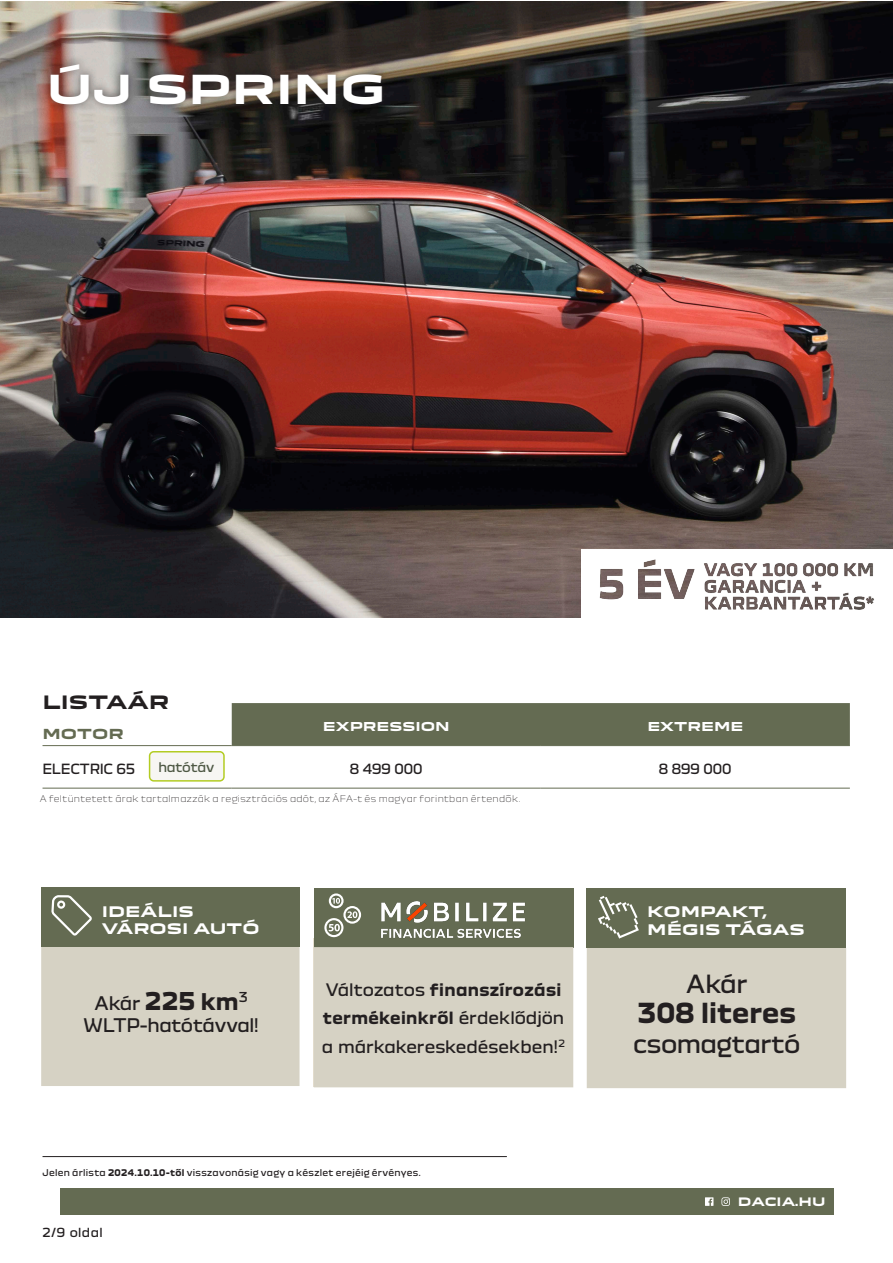
<style>
.page{position:relative;width:893px;height:1263px;background:#fff}
.page>*{position:absolute;margin:0;border:0;box-sizing:border-box;transform-origin:0 0}
.Titre-fd-bleu{font:700 39px "Dacia Block Extended";color:#fff}
.t1{font:700 27px "Dacia Block";color:#231f20}
.t2{font:24px "Dacia Block";letter-spacing:-.02em;color:#231f20}
.t3{font:18px/22.5px "Dacia Block";letter-spacing:-.02em;color:#231f20;text-align:center}
.t4{font:700 18px "Dacia Block Extended";color:#231f20}
.t5{font:700 16.5px "Dacia Block";letter-spacing:.02em;color:#231f20}
.t6{font:16.5px "Dacia Block";color:#231f20}
.t7{font:700 14.25px/17.1px "Dacia Block Extended";color:#fff}
.t8{font:13.5px "Dacia Block";color:#231f20}
.t9{font:700 13.5px "Dacia Block Extended";color:#646b52}
.t10{font:12.75px "Dacia Block";letter-spacing:-.02em;color:#4e5844}
.t11{font:700 12px "Dacia Block Extended";color:#fff}
.t12{font:12px "Dacia Block";letter-spacing:.035em;color:#231f20}
.t13{font:700 11.4px "Dacia Block Extended";letter-spacing:-.005em;color:#fff}
.t14{font:300 9px "Dacia Block";letter-spacing:.035em;color:#231f20}
.t15{font:9px "Dacia Block";letter-spacing:.025em;color:#231f20}
.s1{font-weight:700;font-size:24px}
.s2{font-weight:700;font-size:22.5px}
.s3{font-weight:400}
.s4{font-weight:700}
</style>
<div class="page">
<img style="left:0;top:1px;width:893px;height:617px">
<hr style="left:43px;top:1156px;width:464px;height:1px;background:#231f20">
<div style="left:60px;top:1188px;width:773px;height:27px;background:#646b52"></div>
<svg style="left:705px;top:1197px;width:8px;height:9px"></svg>
<svg style="left:721px;top:1197px;width:9px;height:9px"></svg>
<div style="left:41px;top:946px;width:259px;height:140px;background:#d6d2c4;border:2px solid #d6d2c4"></div>
<div style="left:41px;top:887px;width:259px;height:60px;background:#646b52"></div>
<svg style="left:51px;top:895px;width:41px;height:40px"></svg>
<div style="left:232px;top:703px;width:618px;height:42px;background:#646b52"></div>
<hr style="left:43px;top:788px;width:189px;height:1px;background:#646b52">
<hr style="left:232px;top:788px;width:309px;height:1px;background:#646b52">
<hr style="left:541px;top:788px;width:309px;height:1px;background:#646b52">
<hr style="left:43px;top:745px;width:189px;height:1px;background:#646b52">
<hr style="left:232px;top:745px;width:309px;height:1px;background:#646b52">
<hr style="left:541px;top:745px;width:309px;height:1px;background:#646b52">
<div style="left:150px;top:752px;width:74px;height:29px;background:#f7f6f3;border-radius:4px"></div>
<div style="left:149px;top:751px;width:76px;height:31px;border:2px solid #b3cc23;border-radius:4px"></div>
<div style="left:587px;top:948px;width:259px;height:140px;background:#d6d2c4"></div>
<div style="left:587px;top:888px;width:259px;height:60px;background:#646b52"></div>
<svg style="left:598px;top:896px;width:41px;height:42px"></svg>
<div style="left:41px;top:55px;width:351px;height:59px;background:#231f20;opacity:.67"></div>
<div style="left:314px;top:888px;width:259px;height:60px;background:#646b52"></div>
<svg style="left:324px;top:893px;width:37px;height:44px"></svg>
<div style="left:314px;top:948px;width:258px;height:138px;background:#d6d2c4"></div>
<div style="left:314px;top:947px;width:259px;height:140px;border:2px solid #d6d2c4"></div>
<img style="left:364px;top:901px;width:178px;height:49px">
<img style="left:582px;top:549px;width:311px;height:69px">
<p class="Titre-fd-bleu" style="left:47px;top:67px;width:341px">ÚJ SPRING</p>
<p class="t4" style="left:43px;top:692px;width:128px">LISTAÁR</p>
<p class="t9" style="left:43px;top:726px;width:83px">MOTOR</p>
<p class="t11" style="left:323px;top:719px;width:128px">EXPRESSION</p>
<p class="t11" style="left:647px;top:719px;width:97px">EXTREME</p>
<p class="t8" style="left:43px;top:758px;width:94px">ELECTRIC 65</p>
<p class="t10" style="left:158px;top:757px;width:57px">hatótáv</p>
<p class="t8" style="left:350px;top:758px;width:74px">8 499 000</p>
<p class="t8" style="left:659px;top:758px;width:74px">8 899 000</p>
<p class="t14" style="left:40px;top:791px;width:482px">A feltüntetett árak tartalmazzák a regisztrációs adót, az ÁFA-t és magyar forintban értendők.</p>
<p class="t7" style="left:102px;top:904px;width:159px">IDEÁLIS<br>VÁROSI AUTÓ</p>
<p class="t3" style="left:83px;top:992px;width:177px">Akár <span class="s1">225</span> <span class="s2">km</span><sup>3<br></sup>WLTP-hatótávval!</p>
<p class="t5" style="left:326px;top:980px;width:237px"><span class="s3">Változatos</span> finanszírozási</p>
<p class="t5" style="left:323px;top:1009px;width:243px">termékeinkről <span class="s3">érdeklődjön</span></p>
<p class="t6" style="left:322px;top:1033px;width:245px">a márkakereskedésekben!<sup>2</sup></p>
<p class="t15" style="left:43px;top:1165px;width:380px">Jelen árlista <span class="s4">2024.10.10-től</span> visszavonásig vagy a készlet erejéig érvényes.</p>
<h3 class="t12" style="left:43px;top:1223px;width:62px">2/9 oldal</h3>
<p class="t7" style="left:647px;top:904px;width:159px">KOMPAKT,<br>MÉGIS TÁGAS</p>
<p class="t2" style="left:686px;top:965px;width:63px">Akár</p>
<p class="t1" style="left:638px;top:998px;width:160px">308 literes</p>
<p class="t2" style="left:633px;top:1025px;width:169px">csomagtartó</p>
<p class="t13" style="left:738px;top:1195px;width:89px">DACIA.HU</p>
</div>
